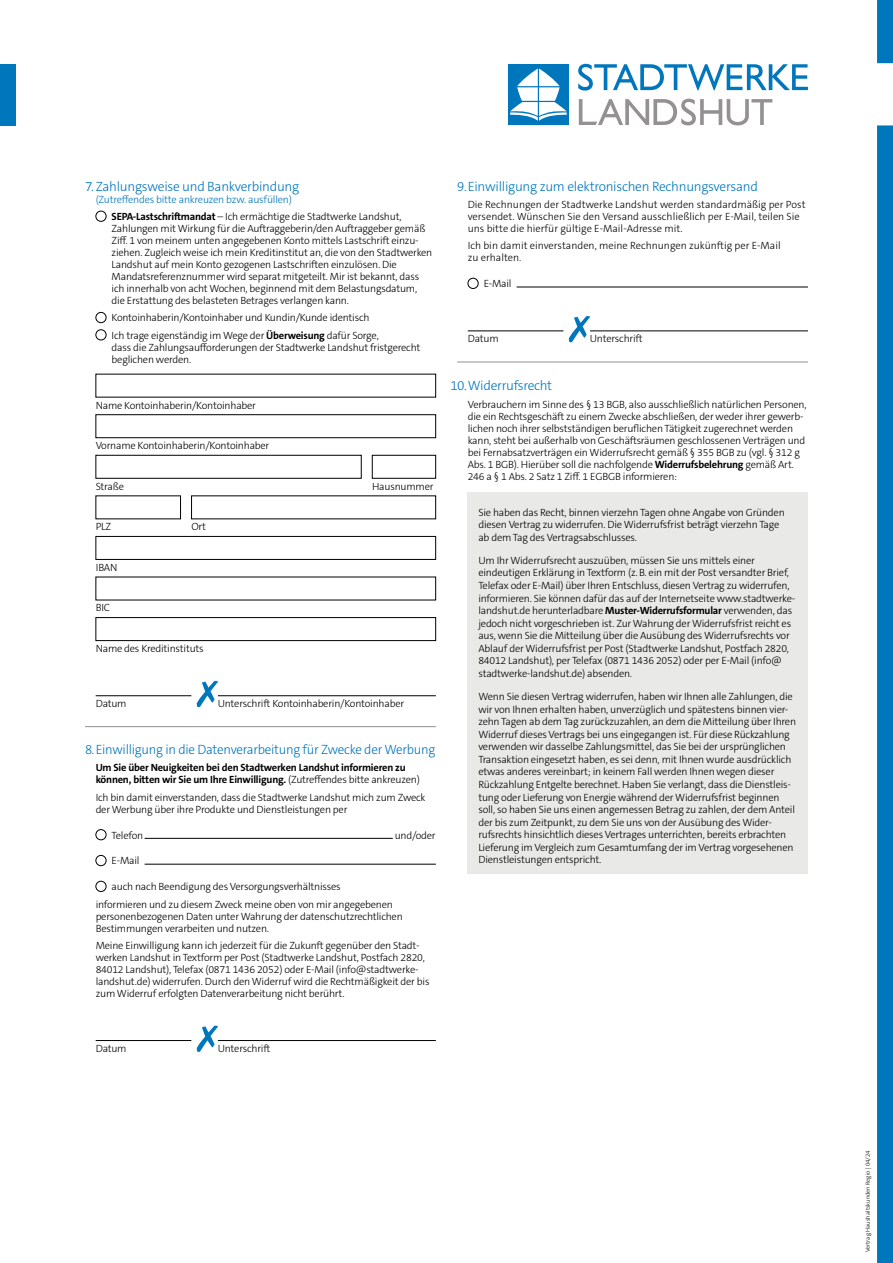
<style>
.page{position:relative;width:893px;height:1263px;background:#fff}
.page>*{position:absolute;margin:0;border:0;box-sizing:border-box;transform-origin:0 0}
.t1{font:300 13.5px "The Sans C5";letter-spacing:-.02em;color:#0077bc}
.t2{font:300 10.5px/12.6px "The Sans C5";letter-spacing:-.02em;color:#000}
.t3{font:300 10.5px/12px "The Sans C5";color:#000}
.t4{font:700 10.5px/12px "The Sans C5";letter-spacing:-.02em;color:#000}
.t5{font:300 10.5px/17.2px "The Sans C5";letter-spacing:-.02em;color:#0077bc}
.t6{font:300 6px "The Sans C5";color:#000}
.s1{font-weight:700;color:#000}
.s2{color:#000}
.s3{font-weight:700}
.s4{font-weight:300}
</style>
<div class="page">
<div style="left:508px;top:64px;width:61px;height:61px;background:#0077bc"></div>
<svg style="left:510px;top:68px;width:57px;height:53px"></svg>
<svg style="left:578px;top:64px;width:230px;height:27px"></svg>
<svg style="left:579px;top:99px;width:193px;height:26px"></svg>
<div style="left:0;top:64px;width:16px;height:61px;background:#0077bc"></div>
<svg style="left:877px;top:0;width:16px;height:1263px;background:#0d7ebf"></svg>
<div style="left:96px;top:211px;width:10px;height:11px;border:1px solid #000;border-radius:50%"></div>
<div style="left:96px;top:312px;width:10px;height:11px;border:1px solid #000;border-radius:50%"></div>
<div style="left:96px;top:330px;width:10px;height:10px;border:1px solid #000;border-radius:50%"></div>
<div style="left:96px;top:414px;width:340px;height:24px;border:1px solid #000"></div>
<div style="left:96px;top:455px;width:265px;height:23px;border:1px solid #000"></div>
<div style="left:372px;top:455px;width:64px;height:23px;border:1px solid #000"></div>
<div style="left:96px;top:536px;width:340px;height:24px;border:1px solid #000"></div>
<div style="left:96px;top:617px;width:340px;height:24px;border:1px solid #000"></div>
<hr style="left:96px;top:695px;width:95px;height:1px;background:#000">
<hr style="left:218px;top:695px;width:218px;height:1px;background:#000">
<svg style="left:197px;top:681px;width:21px;height:26px"></svg>
<div style="left:96px;top:829px;width:10px;height:11px;border:1px solid #000;border-radius:50%"></div>
<hr style="left:145px;top:838px;width:248px;height:1px;background:#000">
<div style="left:96px;top:855px;width:10px;height:11px;border:1px solid #000;border-radius:50%"></div>
<hr style="left:145px;top:864px;width:291px;height:1px;background:#000">
<div style="left:96px;top:881px;width:10px;height:11px;border:1px solid #000;border-radius:50%"></div>
<hr style="left:96px;top:1040px;width:95px;height:1px;background:#000">
<hr style="left:218px;top:1040px;width:218px;height:1px;background:#000">
<svg style="left:197px;top:1025px;width:21px;height:27px"></svg>
<div style="left:468px;top:278px;width:10px;height:11px;border:1px solid #000;border-radius:50%"></div>
<hr style="left:517px;top:287px;width:291px;height:1px;background:#000">
<hr style="left:468px;top:331px;width:95px;height:1px;background:#000">
<hr style="left:590px;top:331px;width:218px;height:1px;background:#000">
<svg style="left:569px;top:316px;width:21px;height:26px"></svg>
<div style="left:468px;top:492px;width:340px;height:382px;background:#e9e9e8"></div>
<hr style="left:85px;top:726px;width:351px;height:1px;background:#949290">
<hr style="left:457px;top:362px;width:351px;height:1px;background:#949290">
<p class="t1" style="left:85px;top:177px;width:216px">7.Zahlungsweise und Bankverbindung</p>
<p class="t5" style="left:112px;top:191px;width:292px;text-indent:-16px">(Zutreffendes bitte ankreuzen bzw. ausfüllen)<br><span class="s1">SEPA-Lastschriftmandat</span> <span class="s2">– Ich ermächtige die Stadtwerke Landshut,</span></p>
<p class="t2" style="left:112px;top:223px;width:322px;line-height:12px">Zahlungen mit Wirkung für die Auftraggeberin/den Auftraggeber gemäß Ziff. 1 von meinem unten angegebenen Konto mittels Lastschrift einzu&shy;ziehen. Zugleich weise ich mein Kreditinstitut an, die von den Stadtwerken Landshut auf mein Konto gezogenen Lastschriften einzulösen. Die Mandatsreferenznummer wird separat mitgeteilt. Mir ist bekannt, dass ich innerhalb von acht Wochen, beginnend mit dem Belastungsdatum, die Erstattung des belasteten Betrages verlangen kann.</p>
<p class="t2" style="left:112px;top:309px;width:269px;line-height:17.2px">Kontoinhaberin/Kontoinhaber und Kundin/Kunde identisch<br>Ich trage eigenständig im Wege der <span class="s3">Überweisung</span> dafür Sorge,</p>
<p class="t2" style="left:112px;top:341px;width:310px;line-height:12px">dass die Zahlungsaufforderungen der Stadtwerke Landshut fristgerecht beglichen werden.</p>
<p class="t2" style="left:96px;top:399px;width:162px">Name Kontoinhaberin/Kontoinhaber</p>
<p class="t2" style="left:96px;top:439px;width:175px">Vorname Kontoinhaberin/Kontoinhaber</p>
<p class="t2" style="left:96px;top:480px;width:30px">Straße</p>
<p class="t2" style="left:372px;top:480px;width:63px">Hausnummer</p>
<p class="t2" style="left:96px;top:520px;width:17px">PLZ</p>
<p class="t2" style="left:191px;top:520px;width:16px">Ort</p>
<p class="t2" style="left:96px;top:561px;width:23px">IBAN</p>
<p class="t2" style="left:96px;top:602px;width:16px">BIC</p>
<p class="t2" style="left:96px;top:642px;width:110px">Name des Kreditinstituts</p>
<p class="t2" style="left:96px;top:697px;width:32px">Datum</p>
<p class="t2" style="left:218px;top:697px;width:188px">Unterschrift Kontoinhaberin/Kontoinhaber</p>
<p class="t1" style="left:85px;top:741px;width:352px">8.Einwilligung in die Datenverarbeitung für Zwecke der Werbung</p>
<p class="t4" style="left:96px;top:762px;width:326px">Um Sie über Neuigkeiten bei den Stadtwerken Landshut informieren zu können, bitten wir Sie um Ihre Einwilligung. <span class="s4">(Zutreffendes bitte ankreuzen)</span></p>
<p class="t2" style="left:96px;top:791px;width:331px;line-height:12px">Ich bin damit einverstanden, dass die Stadtwerke Landshut mich zum Zweck der Werbung über ihre Produkte und Dienstleistungen per</p>
<p class="t2" style="left:112px;top:829px;width:33px">Telefon</p>
<p class="t2" style="left:395px;top:829px;width:42px">und/oder</p>
<p class="t2" style="left:112px;top:854px;width:29px">E-Mail</p>
<p class="t2" style="left:96px;top:878px;width:299px;line-height:17.2px;text-indent:16px">auch nach Beendigung des Versorgungsverhältnisses informieren und zu diesem Zweck meine oben von mir angegebenen</p>
<p class="t2" style="left:96px;top:910px;width:309px;line-height:12px">personenbezogenen Daten unter Wahrung der datenschutzrechtlichen<br>Bestimmungen verarbeiten und nutzen.</p>
<p class="t2" style="left:96px;top:939px;width:335px;line-height:12px">Meine Einwilligung kann ich jederzeit für die Zukunft gegenüber den Stadt&shy;werken Landshut in Textform per Post (Stadtwerke Landshut, Postfach 2820, 84012 Landshut), Telefax (0871 1436 2052) oder E-Mail (info@stadtwerke&shy;landshut.de) widerrufen. Durch den Widerruf wird die Rechtmäßigkeit der bis zum Widerruf erfolgten Datenverarbeitung nicht berührt.</p>
<p class="t1" style="left:457px;top:177px;width:302px">9.Einwilligung zum elektronischen Rechnungsversand</p>
<p class="t3" style="left:468px;top:199px;width:339px">Die Rechnungen der Stadtwerke Landshut werden standardmäßig per Post versendet. Wünschen Sie den Versand ausschließlich per E-Mail, teilen Sie uns bitte die hierfür gültige E-Mail-Adresse mit.</p>
<p class="t3" style="left:468px;top:240px;width:314px">Ich bin damit einverstanden, meine Rechnungen zukünftig per E-Mail zu erhalten.</p>
<p class="t2" style="left:484px;top:277px;width:29px">E-Mail</p>
<p class="t2" style="left:468px;top:333px;width:32px">Datum</p>
<p class="t2" style="left:590px;top:333px;width:54px">Unterschrift</p>
<p class="t1" style="left:450px;top:377px;width:103px">10.Widerrufsrecht</p>
<p class="t2" style="left:468px;top:398px;width:340px;line-height:12px">Verbrauchern im Sinne des § 13 BGB, also ausschließlich natürlichen Personen, die ein Rechtsgeschäft zu einem Zwecke abschließen, der weder ihrer gewerb&shy;lichen noch ihrer selbstständigen beruflichen Tätigkeit zugerechnet werden kann, steht bei außerhalb von Geschäftsräumen geschlossenen Verträgen und bei Fernabsatzverträgen ein Widerrufsrecht gemäß § 355 BGB zu (vgl. § 312 g Abs. 1 BGB). Hierüber soll die nachfolgende <span class="s3">Widerrufsbelehrung</span> gemäß Art.<br>246 a § 1 Abs. 2 Satz 1 Ziff. 1 EGBGB informieren:</p>
<p class="t2" style="left:478px;top:506px;width:308px">Sie haben das Recht, binnen vierzehn Tagen ohne Angabe von Gründen diesen Vertrag zu widerrufen. Die Widerrufsfrist beträgt vierzehn Tage ab dem Tag des Vertragsabschlusses.</p>
<p class="t2" style="left:478px;top:554px;width:318px">Um Ihr Widerrufsrecht auszuüben, müssen Sie uns mittels einer eindeutigen Erklärung in Textform (z. B. ein mit der Post versandter Brief, Telefax oder E-Mail) über Ihren Entschluss, diesen Vertrag zu widerrufen, informieren. Sie können dafür das auf der Internetseite www.stadtwerke&shy;landshut.de herunterladbare <span class="s3">Muster-Widerrufsformular</span> verwenden, das jedoch nicht vorgeschrieben ist. Zur Wahrung der Widerrufsfrist reicht es aus, wenn Sie die Mitteilung über die Ausübung des Widerrufsrechts vor Ablauf der Widerrufsfrist per Post (Stadtwerke Landshut, Postfach 2820, 84012 Landshut), per Telefax (0871 1436 2052) oder per E-Mail (info@ stadtwerke-landshut.de) absenden.</p>
<p class="t2" style="left:478px;top:690px;width:319px">Wenn Sie diesen Vertrag widerrufen, haben wir Ihnen alle Zahlungen, die wir von Ihnen erhalten haben, unverzüglich und spätestens binnen vier&shy;zehn Tagen ab dem Tag zurückzuzahlen, an dem die Mitteilung über Ihren Widerruf dieses Vertrags bei uns eingegangen ist. Für diese Rückzahlung verwenden wir dasselbe Zahlungsmittel, das Sie bei der ursprünglichen Transaktion eingesetzt haben, es sei denn, mit Ihnen wurde ausdrücklich etwas anderes vereinbart; in keinem Fall werden Ihnen wegen dieser Rückzahlung Entgelte berechnet. Haben Sie verlangt, dass die Dienstleis&shy;tung oder Lieferung von Energie während der Widerrufsfrist beginnen soll, so haben Sie uns einen angemessen Betrag zu zahlen, der dem Anteil der bis zum Zeitpunkt, zu dem Sie uns von der Ausübung des Wider&shy;rufsrechts hinsichtlich dieses Vertrages unterrichten, bereits erbrachten Lieferung im Vergleich zum Gesamtumfang der im Vertrag vorgesehenen Dienstleistungen entspricht.</p>
<p class="t2" style="left:96px;top:1042px;width:32px">Datum</p>
<p class="t2" style="left:218px;top:1042px;width:54px">Unterschrift</p>
<p class="t6" style="left:864px;top:1252px;width:103px;rotate:-90deg">Vertrag Haushaltskunden Regio | 04/24</p>
</div>
